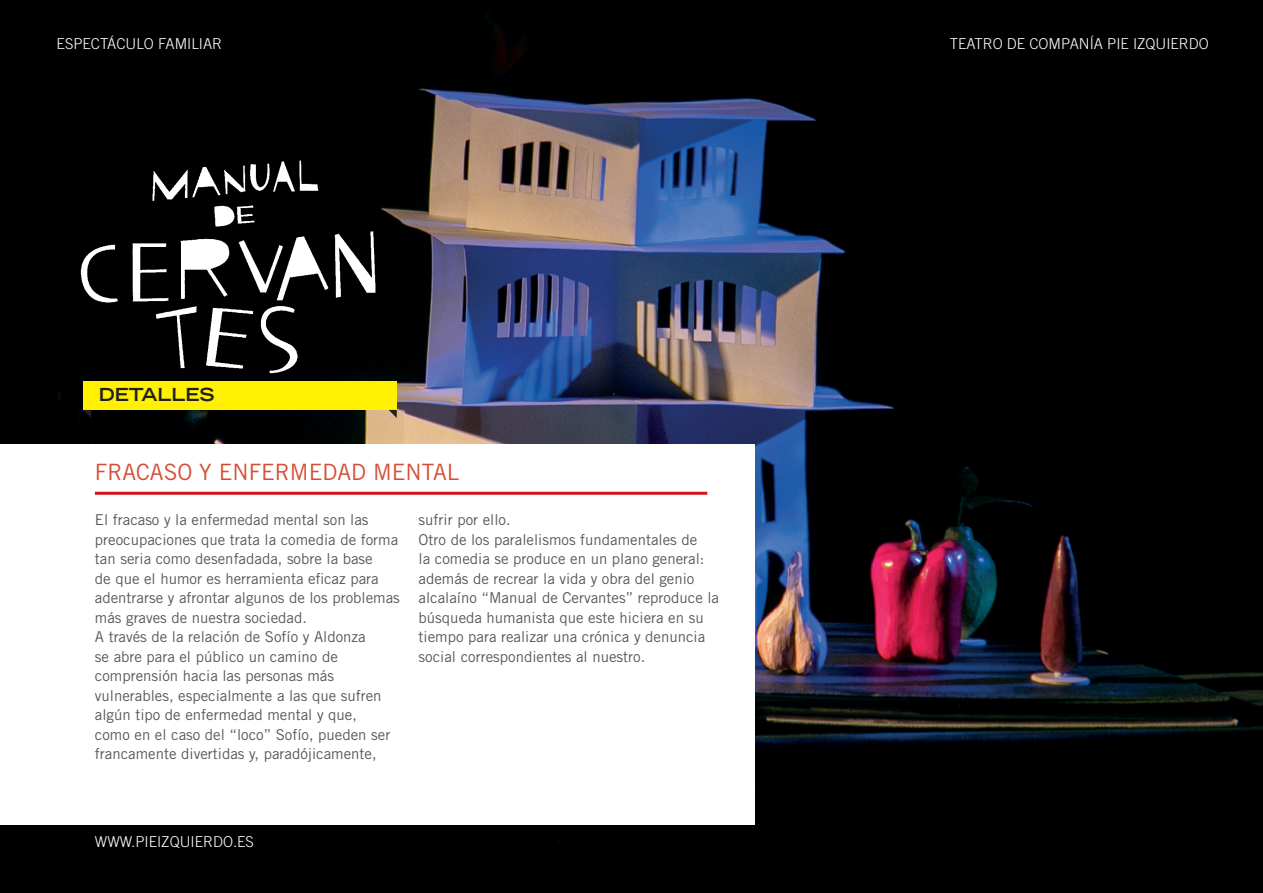
<style>
.page{position:relative;width:1263px;height:893px;background:#fff}
.page>*{position:absolute;margin:0;border:0;box-sizing:border-box;transform-origin:0 0}
.t1{font:22.5px "Trade Gothic LT Std";color:#d44e36}
.t2{font:700 expanded 18px "Trade Gothic LT Std";color:#231f20}
.t3{font:15px/19.5px "Trade Gothic LT Std";color:#57585a}
.t4{font:300 15px "Trade Gothic LT Std";color:#fff}
</style>
<div class="page">
<img style="left:0;top:0;width:1263px;height:893px">
<div style="left:0;top:444px;width:754px;height:381px;background:#fff"></div>
<hr style="left:95px;top:492px;width:612px;height:3px;background:#cb141c">
<div style="left:83px;top:382px;width:314px;height:28px;background:#fff101"></div>
<svg style="left:83px;top:410px;width:8px;height:8px"></svg>
<svg style="left:389px;top:410px;width:8px;height:8px"></svg>
<img style="left:74px;top:154px;width:312px;height:225px">
<p class="t4" style="left:57px;top:35px;width:167px">ESPECTÁCULO FAMILIAR</p>
<p class="t4" style="left:950px;top:35px;width:260px">TEATRO DE COMPANÍA PIE IZQUIERDO</p>
<p class="t2" style="left:99px;top:383px;width:117px">DETALLES</p>
<h1 class="t1" style="left:95px;top:458px;width:366px">FRACASO Y ENFERMEDAD MENTAL</h1>
<p class="t3" style="left:95px;top:510px;width:306px">El fracaso y la enfermedad mental son las preocupaciones que trata la comedia de forma tan seria como desenfadada, sobre la base<br>de que el humor es herramienta eficaz para adentrarse y afrontar algunos de los problemas más graves de nuestra sociedad.<br>A través de la relación de Sofío y Aldonza<br>se abre para el público un camino de comprensión hacia las personas más vulnerables, especialmente a las que sufren algún tipo de enfermedad mental y que,<br>como en el caso del “loco” Sofío, pueden ser francamente divertidas y, paradójicamente,</p>
<p class="t3" style="left:419px;top:510px;width:302px">sufrir por ello.<br>Otro de los paralelismos fundamentales de<br>la comedia se produce en un plano general: además de recrear la vida y obra del genio alcalaíno “Manual de Cervantes” reproduce la búsqueda humanista que este hiciera en su tiempo para realizar una crónica y denuncia social correspondientes al nuestro.</p>
<p class="t4" style="left:95px;top:833px;width:160px">WWW.PIEIZQUIERDO.ES</p>
</div>
